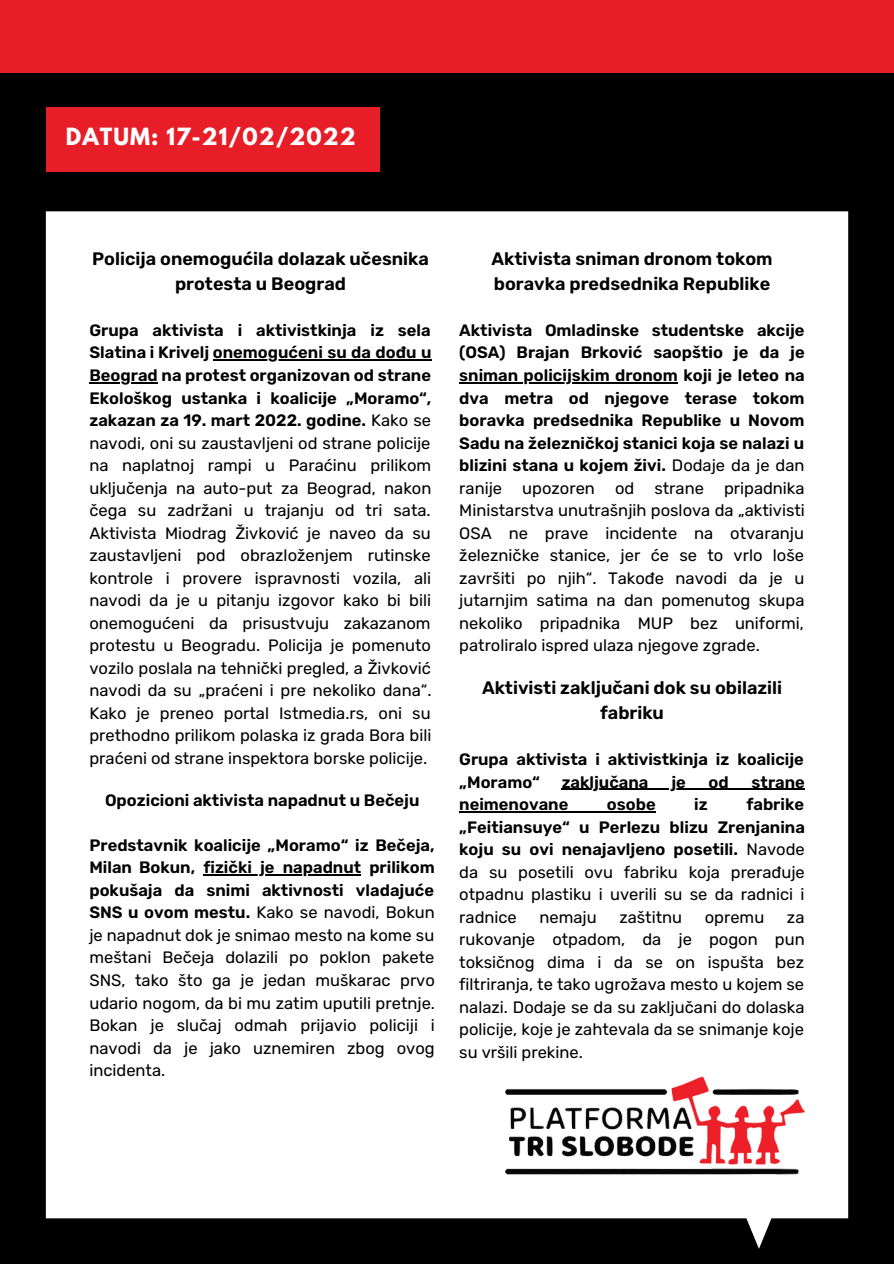
<style>
.page{position:relative;width:894px;height:1264px;background:#fff}
.page>*{position:absolute;margin:0;border:0;box-sizing:border-box;transform-origin:0 0}
.t1{font:700 21px "League Spartan";letter-spacing:.05em;color:#fff}
.t2{font:600 18px/24.8px "Rubik";color:#000;text-align:center}
.t3{font:16.5px/22.5px "Rubik";color:#000;text-align:justify}
.t4{font:600 16.5px/22.5px "Rubik";color:#000}
.s1{font-weight:600}
</style>
<div class="page">
<div style="left:0;top:0;width:893px;height:1263px;background:#000"></div>
<div style="left:46px;top:211px;width:802px;height:1037px;background:#fff"></div>
<div style="left:0;top:0;width:893px;height:72px;background:#e71e27"></div>
<div style="left:46px;top:108px;width:333px;height:64px;background:#e71e27"></div>
<img style="left:504px;top:1076px;width:300px;height:98px">
<hr style="left:213px;top:359px;width:218px;height:2px;background:#000">
<hr style="left:89px;top:382px;width:69px;height:1px;background:#000">
<hr style="left:203px;top:874px;width:158px;height:1px;background:#000">
<hr style="left:459px;top:382px;width:218px;height:1px;background:#000">
<hr style="left:561px;top:788px;width:243px;height:1px;background:#000">
<hr style="left:459px;top:811px;width:196px;height:1px;background:#000">
<p class="t1" style="left:66px;top:126px;width:291px">DATUM: 17-21/02/2022</p>
<p class="t2" style="left:92px;top:246px;width:338px">Policija onemogućila dolazak učesnika protesta u Beograd</p>
<p class="t3" style="left:89px;top:319px;width:343px"><span class="s1">Grupa aktivista i aktivistkinja iz sela Slatina i Krivelj onemogućeni su da dođu u Beograd na protest organizovan od strane Ekološkog ustanka i koalicije „Moramo“, zakazan za 19. mart 2022. godine.</span> Kako se navodi, oni su zaustavljeni od strane policije na naplatnoj rampi u Paraćinu prilikom uključenja na auto-put za Beograd, nakon čega su zadržani u trajanju od tri sata.<br>Aktivista Miodrag Živković je naveo da su zaustavljeni pod obrazloženjem rutinske kontrole i provere ispravnosti vozila, ali navodi da je u pitanju izgovor kako bi bili onemogućeni da prisustvuju zakazanom protestu u Beogradu. Policija je pomenuto vozilo poslala na tehnički pregled, a Živković navodi da su „praćeni i pre nekoliko dana“.<br>Kako je preneo portal Istmedia.rs, oni su prethodno prilikom polaska iz grada Bora bili praćeni od strane inspektora borske policije.</p>
<p class="t4" style="left:105px;top:788px;width:316px">Opozicioni aktivista napadnut u Bečeju</p>
<p class="t3" style="left:89px;top:833px;width:347px"><span class="s1">Predstavnik koalicije „Moramo“ iz Bečeja, Milan Bokun, fizički je napadnut prilikom pokušaja da snimi aktivnosti vladajuće SNS u ovom mestu.</span> Kako se navodi, Bokun je napadnut dok je snimao mesto na kome su meštani Bečeja dolazili po poklon pakete SNS, tako što ga je jedan muškarac prvo udario nogom, da bi mu zatim uputili pretnje.<br>Bokan je slučaj odmah prijavio policiji i navodi da je jako uznemiren zbog ovog incidenta.</p>
<p class="t2" style="left:491px;top:246px;width:282px;text-align:left">Aktivista sniman dronom tokom boravka predsednika Republike</p>
<p class="t3" style="left:459px;top:319px;width:347px"><span class="s1">Aktivista Omladinske studentske akcije (OSA) Brajan Brković saopštio je da je sniman policijskim dronom koji je leteo na dva metra od njegove terase tokom boravka predsednika Republike u Novom Sadu na železničkoj stanici koja se nalazi u blizini stana u kojem živi.</span> Dodaje da je dan ranije upozoren od strane pripadnika Ministarstva unutrašnjih poslova da „aktivisti OSA ne prave incidente na otvaranju železničke stanice, jer će se to vrlo loše završiti po njih“. Takođe navodi da je u jutarnjim satima na dan pomenutog skupa nekoliko pripadnika MUP bez uniformi, patroliralo ispred ulaza njegove zgrade.</p>
<p class="t2" style="left:482px;top:675px;width:301px">Aktivisti zaključani dok su obilazili fabriku</p>
<p class="t4" style="left:459px;top:748px;width:346px">Grupa aktivista i aktivistkinja iz koalicije „Moramo“</p>
<p class="t4" style="left:561px;top:770px;width:88px">zaključana</p>
<p class="t4" style="left:671px;top:770px;width:16px">je</p>
<p class="t4" style="left:708px;top:770px;width:22px">od</p>
<p class="t4" style="left:751px;top:770px;width:55px">strane</p>
<p class="t4" style="left:459px;top:793px;width:111px">neimenovane</p>
<p class="t4" style="left:606px;top:793px;width:50px">osobe</p>
<p class="t4" style="left:694px;top:793px;width:15px">iz</p>
<p class="t3" style="left:459px;top:793px;width:347px;text-indent:287px"><span class="s1">fabrike „Feitiansuye“ u Perlezu blizu Zrenjanina koju su ovi nenajavljeno posetili.</span> Navode da su posetili ovu fabriku koja prerađuje otpadnu plastiku i uverili su se da radnici i radnice</p>
<p class="t3" style="left:539px;top:905px;width:59px">nemaju</p>
<p class="t3" style="left:619px;top:905px;width:64px">zaštitnu</p>
<p class="t3" style="left:704px;top:905px;width:61px">opremu</p>
<p class="t3" style="left:459px;top:905px;width:347px;text-indent:327px">za rukovanje otpadom, da je pogon pun toksičnog dima i da se on ispušta bez filtriranja, te tako ugrožava mesto u kojem se nalazi. Dodaje se da su zaključani do dolaska policije, koje je zahtevala da se snimanje koje su vršili prekine.</p>
</div>
